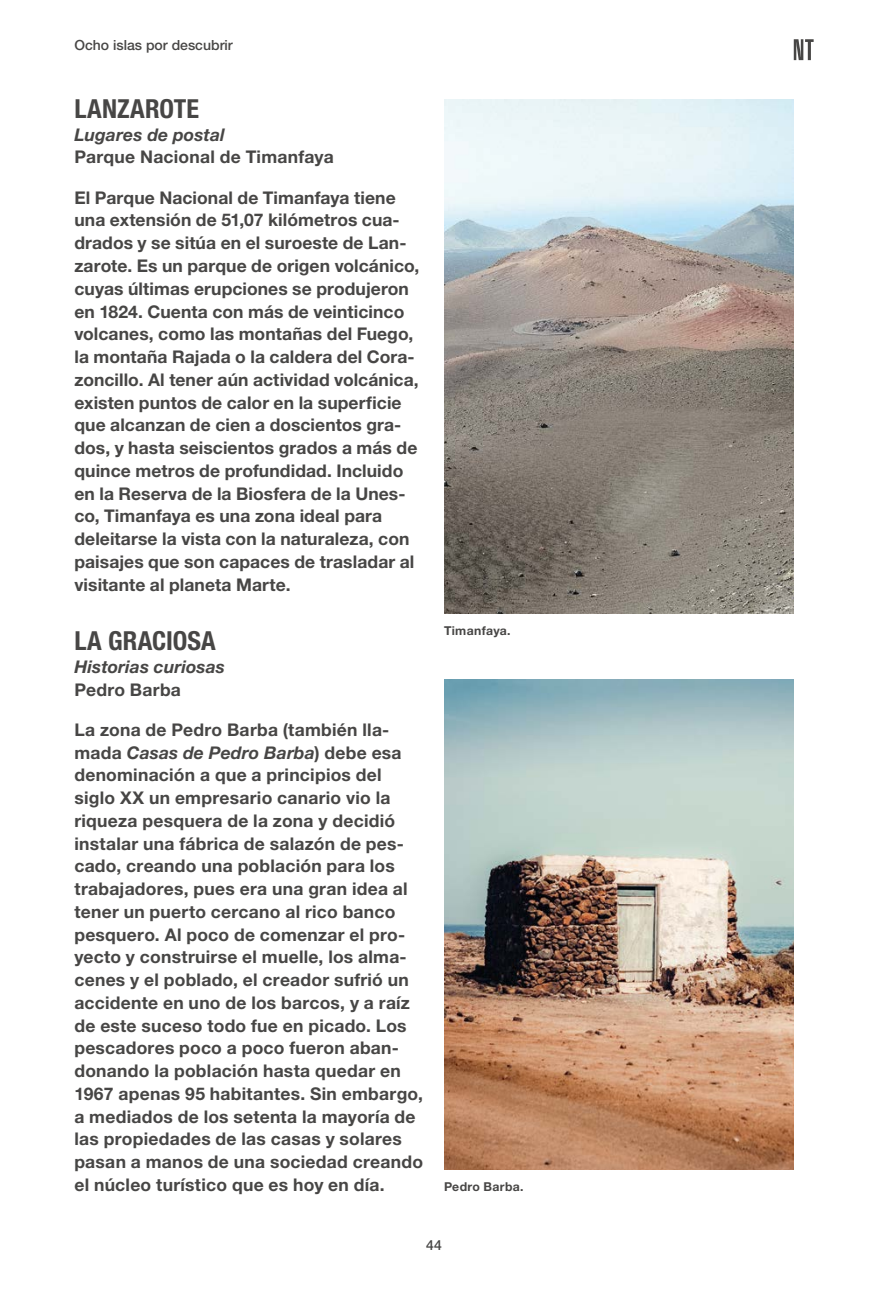
<style>
.page{position:relative;width:893px;height:1290px;background:#fff}
.page>*{position:absolute;margin:0;border:0;box-sizing:border-box;transform-origin:0 0}
.t1{font:700 condensed 26.25px "Helvetica Neue LT Std";letter-spacing:.005em;color:#474645}
.t2{font:700 17.5px/22.8px "Helvetica Neue LT Std";letter-spacing:.01em;color:#474645}
.t3{font:italic 700 17.5px "Helvetica Neue LT Std";letter-spacing:.005em;color:#474645}
.t4{font:500 14px "Helvetica Neue LT Std";color:#474645}
.t5{font:700 12.25px "Helvetica Neue LT Std";letter-spacing:.025em;color:#474645}
.s1{font-style:italic}
</style>
<div class="page">
<svg style="left:794px;top:39px;width:20px;height:21px"></svg>
<img style="left:444px;top:680px;width:350px;height:489px">
<img style="left:444px;top:99px;width:350px;height:515px">
<p class="t4" style="left:74px;top:36px;width:160px">Ocho islas por descubrir</p>
<p class="t1" style="left:74px;top:93px;width:126px">LANZAROTE</p>
<p class="t3" style="left:74px;top:124px;width:152px">Lugares de postal</p>
<p class="t2" style="left:74px;top:145px;width:261px">Parque Nacional de Timanfaya</p>
<p class="t2" style="left:74px;top:186px;width:346px">El Parque Nacional de Timanfaya tiene una extensión de 51,07 kilómetros cua&shy;drados y se sitúa en el suroeste de Lan&shy;zarote. Es un parque de origen volcánico, cuyas últimas erupciones se produjeron en 1824. Cuenta con más de veinticinco volcanes, como las montañas del Fuego, la montaña Rajada o la caldera del Cora&shy;zoncillo. Al tener aún actividad volcánica, existen puntos de calor en la superficie que alcanzan de cien a doscientos gra&shy;dos, y hasta seiscientos grados a más de quince metros de profundidad. Incluido en la Reserva de la Biosfera de la Unes&shy;co, Timanfaya es una zona ideal para deleitarse la vista con la naturaleza, con paisajes que son capaces de trasladar al visitante al planeta Marte.</p>
<p class="t1" style="left:74px;top:625px;width:143px">LA GRACIOSA</p>
<p class="t3" style="left:74px;top:656px;width:152px">Historias curiosas</p>
<p class="t2" style="left:74px;top:677px;width:108px">Pedro Barba</p>
<p class="t2" style="left:74px;top:718px;width:350px">La zona de Pedro Barba (también lla&shy;mada <span class="s1">Casas de Pedro Barba</span>) debe esa denominación a que a principios del siglo XX un empresario canario vio la riqueza pesquera de la zona y decidió instalar una fábrica de salazón de pes&shy;cado, creando una población para los trabajadores, pues era una gran idea al tener un puerto cercano al rico banco pesquero. Al poco de comenzar el pro&shy;yecto y construirse el muelle, los alma&shy;cenes y el poblado, el creador sufrió un accidente en uno de los barcos, y a raíz de este suceso todo fue en picado. Los pescadores poco a poco fueron aban&shy;donando la población hasta quedar en 1967 apenas 95 habitantes. Sin embargo, a mediados de los setenta la mayoría de las propiedades de las casas y solares pasan a manos de una sociedad creando el núcleo turístico que es hoy en día.</p>
<p class="t5" style="left:444px;top:623px;width:68px">Timanfaya.</p>
<p class="t5" style="left:444px;top:1179px;width:81px">Pedro Barba.</p>
<p class="t4" style="left:426px;top:1237px;width:17px">44</p>
</div>
